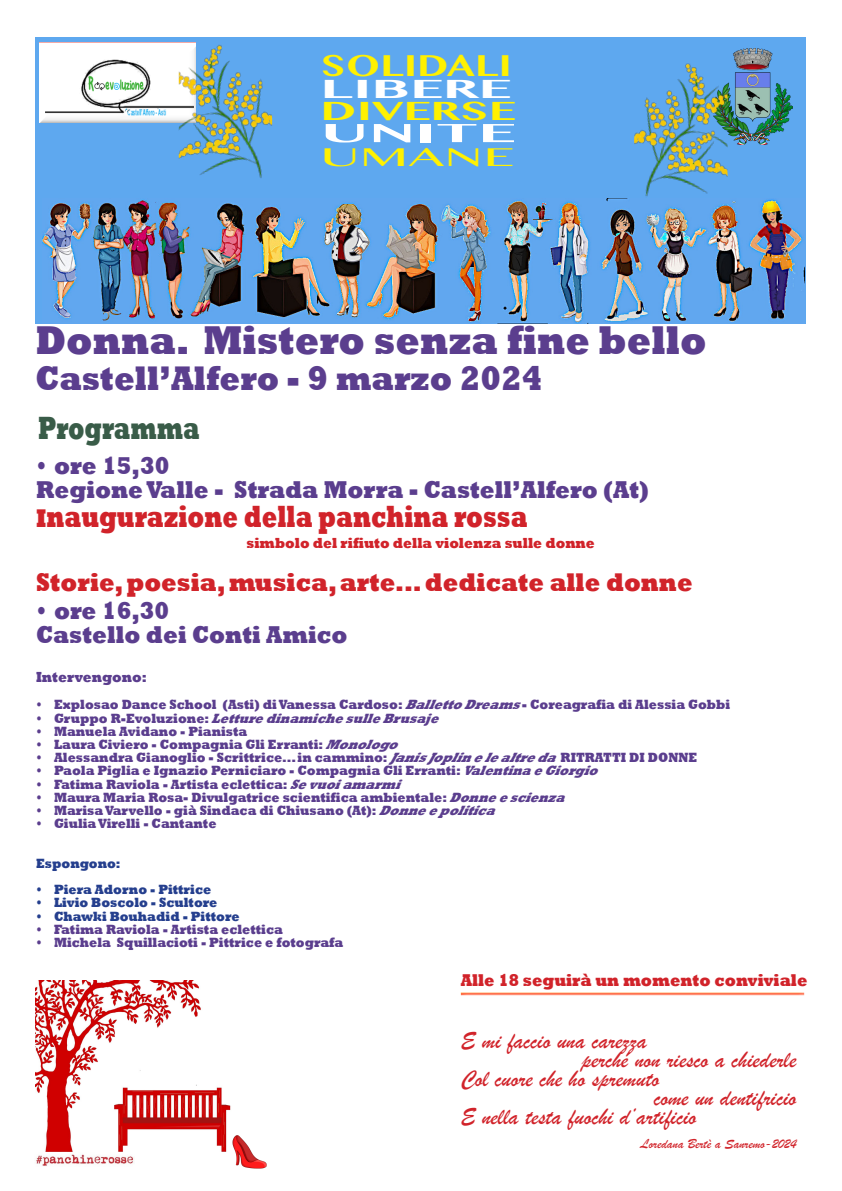
<style>
.page{position:relative;width:842px;height:1191px;background:#fff}
.page>*{position:absolute;margin:0;border:0;box-sizing:border-box;transform-origin:0 0}
.t1{font:800 41.2px "Rockwell";color:#5b3e8e;scale:.86 1}
.t2{font:800 35px "Rockwell";color:#5b3e8e;scale:.86 1}
.t3{font:800 33px "Rockwell";color:#395c48;scale:.67 1}
.t4{font:800 31.5px "Rockwell";color:#d1232a;scale:.71 1}
.t5{font:700 27.6px "Bangla MN";color:#fff101;scale:1.25 1}
.t6{font:800 26.2px "Rockwell";color:#d1232a;scale:.86 1}
.t7{font:800 25px "Rockwell";color:#5b3e8e;scale:.86 1}
.t8{font:24px "Brush Script";color:#d1232a}
.t9{font:700 24px "Bangla MN";color:#fff101;scale:1.65 1}
.t10{font:700 24px "Bangla MN";color:#fff;scale:2 1}
.t11{font:700 24px "Bangla MN";color:#fff;scale:2.29 1}
.t12{font:24px "Bangla MN";color:#fff101;scale:2 1}
.t13{font:800 17.5px "Rockwell";color:#d1232a;scale:.86 1}
.t14{font:800 15px "Rockwell";color:#d1232a;scale:.86 1}
.t15{font:800 15px "Rockwell";color:#5b3e8e;scale:.86 1}
.t16{font:14px "Brush Script";color:#d1232a}
.t17{font:800 13.8px "Rockwell";color:#5b3e8e;scale:.86 1}
.t18{font:800 13.8px "Rockwell";color:#253f8e;scale:.86 1}
.t19{font:italic 800 13.8px "Rockwell";color:#5b3e8e;scale:.86 1}
.s1{font-size:26.2px}
.s2{font-style:italic}
.s3{font-style:normal}
</style>
<div class="page">
<div style="left:460px;top:990px;width:345px;height:5px;background:#fff101;opacity:.75"></div>
<div style="left:35px;top:36px;width:771px;height:287px;background:#5ea8ef"></div>
<img style="left:40px;top:43px;width:156px;height:80px">
<img style="left:43px;top:198px;width:761px;height:125px">
<img style="left:179px;top:44px;width:93px;height:134px">
<img style="left:727px;top:49px;width:66px;height:95px">
<img style="left:634px;top:63px;width:93px;height:133px">
<img style="left:35px;top:980px;width:196px;height:171px">
<img style="left:232px;top:1135px;width:34px;height:34px">
<img style="left:36px;top:1154px;width:98px;height:12px">
<p class="t5" style="left:320px;top:50px;width:155px">SOLIDALI</p>
<p class="t10" style="left:320px;top:76px;width:97px">LIBERE</p>
<p class="t9" style="left:320px;top:98px;width:120px">DIVERSE</p>
<p class="t11" style="left:320px;top:120px;width:87px">UNITE</p>
<p class="t12" style="left:320px;top:141px;width:99px">UMANE</p>
<p class="t1" style="left:35px;top:316px;width:782px">Donna. Mistero senza fine bello</p>
<p class="t2" style="left:35px;top:358px;width:591px">Castell’Alfero - 9 marzo 2024</p>
<p class="t3" style="left:38px;top:409px;width:242px">Programma</p>
<p class="t7" style="left:36px;top:451px;width:157px">• ore 15,30</p>
<p class="t7" style="left:36px;top:475px;width:714px">Regione Valle - Strada Morra - Castell’Alfero (At)</p>
<p class="t4" style="left:36px;top:498px;width:694px"><span class="s1">I</span>naugurazione della panchina rossa</p>
<p class="t14" style="left:246px;top:534px;width:407px">simbolo del rifiuto della violenza sulle donne</p>
<p class="t6" style="left:36px;top:567px;width:765px">Storie, poesia, musica, arte... dedicate alle donne</p>
<p class="t7" style="left:36px;top:596px;width:157px">• ore 16,30</p>
<p class="t7" style="left:36px;top:620px;width:364px">Castello dei Conti Amico</p>
<p class="t15" style="left:36px;top:668px;width:130px">Intervengono:</p>
<p class="t17" style="left:36px;top:696px;width:809px">• Explosao Dance School (Asti) di Vanessa Cardoso: <span class="s2">BallettoDreams</span>- Coreagrafia di Alessia Gobbi</p>
<p class="t19" style="left:36px;top:710px;width:476px"><span class="s3">• G r u p p o R - E v o l u z i o n e :</span> LetturedinamichesulleBrusaje</p>
<p class="t17" style="left:36px;top:723px;width:247px">• Manuela Avidano - Pianista</p>
<p class="t17" style="left:36px;top:736px;width:430px">• Laura Civiero - Compagnia Gli Erranti: <span class="s2">Monologo</span></p>
<p class="t17" style="left:36px;top:749px;width:770px">• Alessandra Gianoglio - Scrittrice... in cammino: <span class="s2">JanisJoplinelealtreda</span>RITRATTI DI DONNE</p>
<p class="t17" style="left:36px;top:762px;width:662px">• Paola Piglia e Ignazio Perniciaro - Compagnia Gli Erranti: <span class="s2">ValentinaeGiorgio</span></p>
<p class="t17" style="left:36px;top:776px;width:433px">• Fatima Raviola - Artista eclettica: <span class="s2">Sevuoiamarmi</span></p>
<p class="t17" style="left:36px;top:789px;width:623px">• Maura Maria Rosa- Divulgatrice scientifica ambientale: <span class="s2">Donneescienza</span></p>
<p class="t17" style="left:36px;top:802px;width:544px">• Marisa Varvello - già Sindaca di Chiusano (At): <span class="s2">Donneepolitica</span></p>
<p class="t17" style="left:36px;top:815px;width:211px">• Giulia Virelli - Cantante</p>
<p class="t18" style="left:36px;top:855px;width:100px">Espongono:</p>
<p class="t18" style="left:36px;top:881px;width:205px">• Piera Adorno - Pittrice</p>
<p class="t18" style="left:36px;top:894px;width:212px">• Livio Boscolo - Scultore</p>
<p class="t18" style="left:36px;top:908px;width:238px">• Chawki Bouhadid - Pittore</p>
<p class="t17" style="left:36px;top:921px;width:289px">• Fatima Raviola - Artista eclettica</p>
<p class="t17" style="left:36px;top:934px;width:359px">• Michela Squillacioti - Pittrice e fotografa</p>
<p class="t13" style="left:461px;top:969px;width:405px">Alle 18 seguirà un momento conviviale</p>
<p class="t8" style="left:461px;top:1024px;width:188px">E mi faccio una carezza</p>
<p class="t8" style="left:582px;top:1043px;width:216px">perché non riesco a chiederle</p>
<p class="t8" style="left:461px;top:1062px;width:200px">Col cuore che ho spremuto</p>
<p class="t8" style="left:654px;top:1081px;width:144px">come un dentifricio</p>
<p class="t8" style="left:461px;top:1100px;width:237px">E nella testa fuochi d’artificio</p>
<p class="t16" style="left:641px;top:1134px;width:157px">Loredana Bertè a Sanremo-2024</p>
</div>
